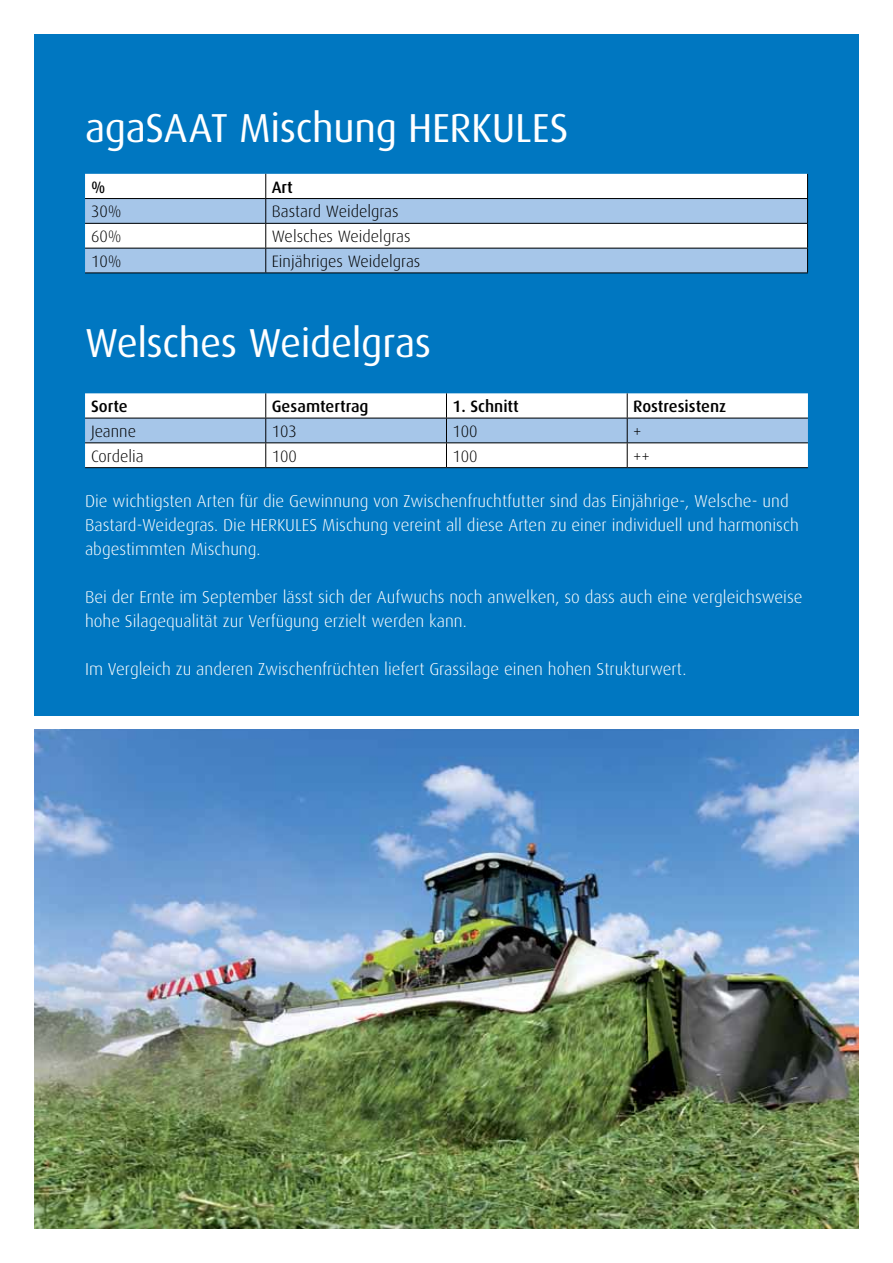
<style>
.page{position:relative;width:893px;height:1263px;background:#fff}
.page>*{position:absolute;margin:0;border:0;box-sizing:border-box;transform-origin:0 0}
.t1{font:40.5px "Dax";letter-spacing:-.01em;color:#fff}
.t2{font:300 17.25px/24px "Dax";color:#fff}
.t3{font:300 16.5px "Dax";color:#000}
.t4{font:500 16.5px "Dax";color:#000}
</style>
<div class="page">
<div style="left:34px;top:34px;width:825px;height:1195px;background:#0077c1"></div>
<img style="left:34px;top:729px;width:825px;height:500px">
<div style="left:85px;top:174px;width:722px;height:24px;background:#fff"></div>
<svg style="left:85px;top:199px;width:722px;height:74px;background:#c0d5ec"></svg>
<hr style="left:85px;top:198px;width:181px;height:1px;background:#000">
<hr style="left:266px;top:198px;width:542px;height:1px;background:#000">
<hr style="left:85px;top:223px;width:181px;height:1px;background:#000">
<hr style="left:266px;top:223px;width:542px;height:1px;background:#000">
<hr style="left:85px;top:248px;width:181px;height:1px;background:#000">
<hr style="left:266px;top:248px;width:542px;height:1px;background:#000">
<hr style="left:85px;top:273px;width:181px;height:1px;background:#000">
<hr style="left:266px;top:273px;width:542px;height:1px;background:#000">
<svg style="left:265px;top:174px;width:1px;height:99px"></svg>
<svg style="left:807px;top:174px;width:1px;height:99px"></svg>
<hr style="left:85px;top:467px;width:181px;height:1px;background:#000">
<hr style="left:266px;top:467px;width:180px;height:1px;background:#000">
<hr style="left:446px;top:467px;width:181px;height:1px;background:#000">
<hr style="left:627px;top:467px;width:181px;height:1px;background:#000">
<svg style="left:85px;top:393px;width:723px;height:74px;background:#d9e4ef"></svg>
<div style="left:28px;top:716px;width:837px;height:13px;background:#fff"></div>
<h1 class="t1" style="left:85px;top:106px;width:485px">agaSAAT Mischung HERKULES</h1>
<p class="t4" style="left:91px;top:178px;width:16px">%</p>
<p class="t4" style="left:272px;top:178px;width:23px">Art</p>
<p class="t3" style="left:91px;top:203px;width:32px">30%</p>
<p class="t3" style="left:272px;top:203px;width:128px">Bastard Weidelgras</p>
<p class="t3" style="left:91px;top:227px;width:32px">60%</p>
<p class="t3" style="left:272px;top:227px;width:140px">Welsches Weidelgras</p>
<p class="t3" style="left:91px;top:252px;width:32px">10%</p>
<p class="t3" style="left:272px;top:252px;width:150px">Einjähriges Weidelgras</p>
<h1 class="t1" style="left:85px;top:320px;width:348px">Welsches Weidelgras</h1>
<p class="t4" style="left:91px;top:397px;width:38px">Sorte</p>
<p class="t4" style="left:272px;top:397px;width:98px">Gesamtertrag</p>
<p class="t4" style="left:452px;top:397px;width:68px">1. Schnitt</p>
<p class="t4" style="left:633px;top:397px;width:95px">Rostresistenz</p>
<p class="t3" style="left:91px;top:422px;width:47px">Jeanne</p>
<p class="t3" style="left:272px;top:422px;width:27px">103</p>
<p class="t3" style="left:452px;top:422px;width:27px">100</p>
<p class="t3" style="left:633px;top:422px;width:10px">+</p>
<p class="t3" style="left:91px;top:447px;width:54px">Cordelia</p>
<p class="t3" style="left:272px;top:447px;width:27px">100</p>
<p class="t3" style="left:452px;top:447px;width:27px">100</p>
<p class="t3" style="left:633px;top:447px;width:18px">++</p>
<p class="t2" style="left:85px;top:489px;width:715px">Die wichtigsten Arten für die Gewinnung von Zwischenfruchtfutter sind das Einjährige-, Welsche- und<br>Bastard-Weidegras. Die HERKULES Mischung vereint all diese Arten zu einer individuell und harmonisch abgestimmten Mischung.</p>
<p class="t2" style="left:85px;top:585px;width:719px">Bei der Ernte im September lässt sich der Aufwuchs noch anwelken, so dass auch eine vergleichsweise hohe Silagequalität zur Verfügung erzielt werden kann.</p>
<p class="t2" style="left:85px;top:657px;width:603px">Im Vergleich zu anderen Zwischenfrüchten liefert Grassilage einen hohen Strukturwert.</p>
</div>
